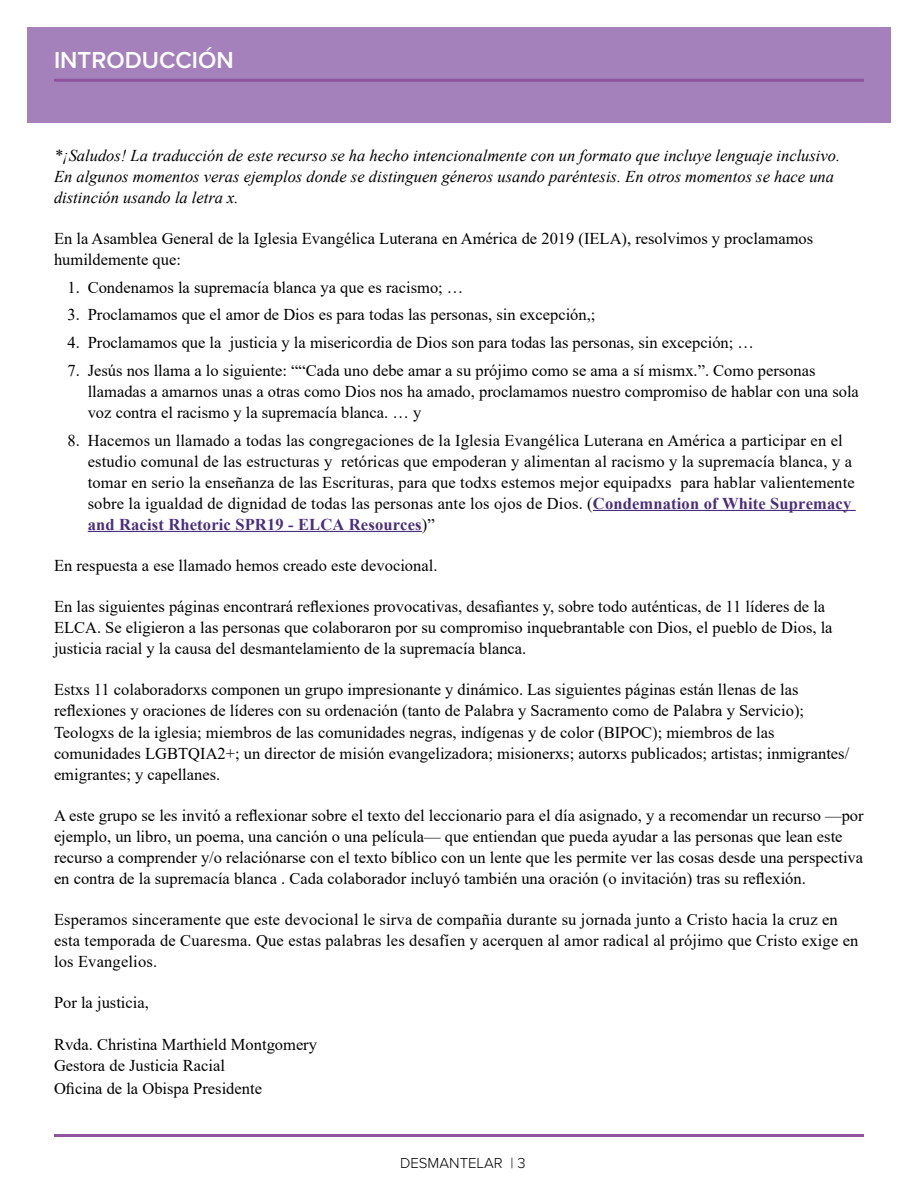
<style>
.page{position:relative;width:918px;height:1188px;background:#fff}
.page>*{position:absolute;margin:0;border:0;box-sizing:border-box;transform-origin:0 0}
.t1{font:600 24px "Proxima Nova";color:#fff}
.t2{font:16.5px/21px "Times New Roman";color:#000}
.t3{font:italic 16.5px/21px "Times New Roman";color:#000}
.t4{font:300 15px "Proxima Nova";color:#000}
.s1{font-weight:700;color:#4a2d7d}
</style>
<div class="page">
<div style="left:27px;top:27px;width:864px;height:95px;background:#a481ba"></div>
<hr style="left:54px;top:79px;width:810px;height:3px;background:#8e549c">
<hr style="left:54px;top:1134px;width:810px;height:3px;background:#8e549c">
<hr style="left:593px;top:510px;width:263px;height:1px;background:#4a2d7d">
<hr style="left:88px;top:531px;width:334px;height:1px;background:#4a2d7d">
<h1 class="t1" style="left:54px;top:42px;width:181px">INTRODUCCIÓN</h1>
<p class="t3" style="left:54px;top:144px;width:788px">*¡Saludos! La traducción de este recurso se ha hecho intencionalmente con un formato que incluye lenguaje inclusivo.<br>En algunos momentos veras ejemplos donde se distinguen géneros usando paréntesis. En otros momentos se hace una distinción usando la letra x.</p>
<p class="t2" style="left:54px;top:227px;width:761px">En la Asamblea General de la Iglesia Evangélica Luterana en América de 2019 (IELA), resolvimos y proclamamos humildemente que:</p>
<p class="t2" style="left:67px;top:276px;width:398px">1. Condenamos la supremacía blanca ya que es racismo; …</p>
<p class="t2" style="left:67px;top:304px;width:529px">3. Proclamamos que el amor de Dios es para todas las personas, sin excepción,;</p>
<p class="t2" style="left:67px;top:332px;width:688px">4. Proclamamos que la justicia y la misericordia de Dios son para todas las personas, sin excepción; …</p>
<p class="t2" style="left:88px;top:359px;width:773px;text-indent:-20px">7. Jesús nos llama a lo siguiente: ““Cada uno debe amar a su prójimo como se ama a sí mismx.”. Como personas llamadas a amarnos unas a otras como Dios nos ha amado, proclamamos nuestro compromiso de hablar con una sola voz contra el racismo y la supremacía blanca. … y</p>
<p class="t2" style="left:88px;top:429px;width:769px;text-indent:-20px">8. Hacemos un llamado a todas las congregaciones de la Iglesia Evangélica Luterana en América a participar en el estudio comunal de las estructuras y retóricas que empoderan y alimentan al racismo y la supremacía blanca, y a tomar en serio la enseñanza de las Escrituras, para que todxs estemos mejor equipadxs para hablar valientemente sobre la igualdad de dignidad de todas las personas ante los ojos de Dios. (<span class="s1">Condemnation of White Supremacy and Racist Rhetoric SPR19 - ELCA Resources</span>)”</p>
<p class="t2" style="left:54px;top:554px;width:385px">En respuesta a ese llamado hemos creado este devocional.</p>
<p class="t2" style="left:54px;top:596px;width:780px">En las siguientes páginas encontrará reflexiones provocativas, desafiantes y, sobre todo auténticas, de 11 líderes de la<br>ELCA. Se eligieron a las personas que colaboraron por su compromiso inquebrantable con Dios, el pueblo de Dios, la justicia racial y la causa del desmantelamiento de la supremacía blanca.</p>
<p class="t2" style="left:54px;top:679px;width:797px">Estxs 11 colaboradorxs componen un grupo impresionante y dinámico. Las siguientes páginas están llenas de las reflexiones y oraciones de líderes con su ordenación (tanto de Palabra y Sacramento como de Palabra y Servicio); Teologxs de la iglesia; miembros de las comunidades negras, indígenas y de color (BIPOC); miembros de las comunidades LGBTQIA2+; un director de misión evangelizadora; misionerxs; autorxs publicados; artistas; inmigrantes/ emigrantes; y capellanes.</p>
<p class="t2" style="left:54px;top:804px;width:811px">A este grupo se les invitó a reflexionar sobre el texto del leccionario para el día asignado, y a recomendar un recurso —por ejemplo, un libro, un poema, una canción o una película— que entiendan que pueda ayudar a las personas que lean este recurso a comprender y/o relaciónarse con el texto bíblico con un lente que les permite ver las cosas desde una perspectiva en contra de la supremacía blanca . Cada colaborador incluyó también una oración (o invitación) tras su reflexión.</p>
<p class="t2" style="left:54px;top:908px;width:806px">Esperamos sinceramente que este devocional le sirva de compañia durante su jornada junto a Cristo hacia la cruz en esta temporada de Cuaresma. Que estas palabras les desafíen y acerquen al amor radical al prójimo que Cristo exige en los Evangelios.</p>
<p class="t2" style="left:54px;top:992px;width:96px">Por la justicia,</p>
<p class="t2" style="left:54px;top:1034px;width:265px">Rvda. Christina Marthield Montgomery<br>Gestora de Justicia Racial</p>
<p class="t2" style="left:54px;top:1077px;width:210px">Oficina de la Obispa Presidente</p>
<p class="t4" style="left:400px;top:1152px;width:127px">DESMANTELAR | 3</p>
</div>
